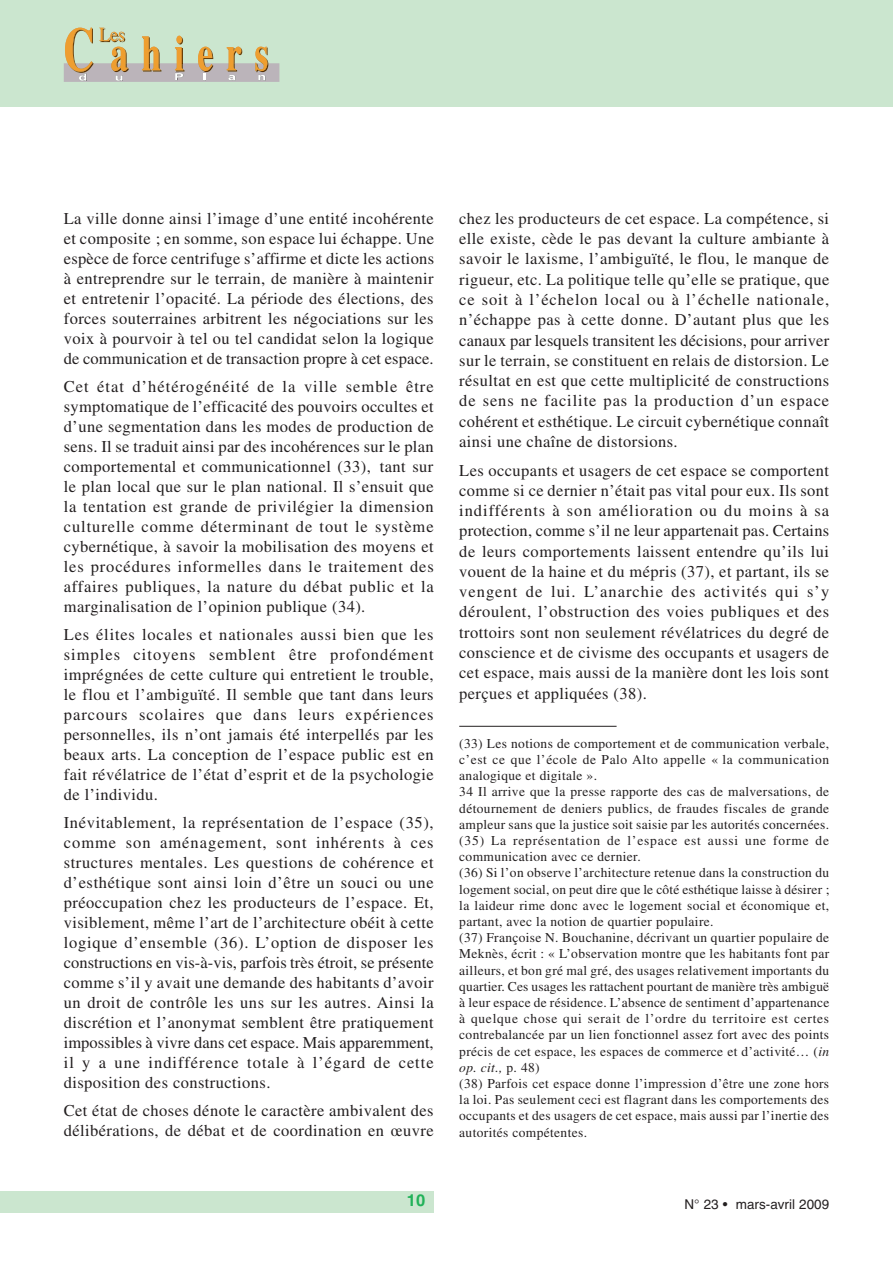
<style>
.page{position:relative;width:893px;height:1263px;background:#fff}
.page>*{position:absolute;margin:0;border:0;box-sizing:border-box;transform-origin:0 0}
.t1{font:16.5px/20px "Times";letter-spacing:.025em;color:#231f20;text-align:justify}
.t2{font:700 16.5px "Helvetica";color:#21b259}
.t3{font:13.5px/16.2px "Times";letter-spacing:.025em;color:#231f20}
.t4{font:13.5px "Helvetica";color:#231f20}
.s1{font-style:italic}
</style>
<div class="page">
<div style="left:0;top:1191px;width:434px;height:21px;background:#cbe6cf"></div>
<div style="left:0;top:0;width:893px;height:106px;background:#cbe6cf"></div>
<svg style="left:64px;top:28px;width:215px;height:54px"></svg>
<hr style="left:459px;top:726px;width:158px;height:1px;background:#231f20">
<p class="t1" style="left:64px;top:210px;width:372px">La ville donne ainsi l’image d’une entité incohérente et composite ; en somme, son espace lui échappe. Une espèce de force centrifuge s’affirme et dicte les actions à entreprendre sur le terrain, de manière à maintenir et entretenir l’opacité. La période des élections, des forces souterraines arbitrent les négociations sur les voix à pourvoir à tel ou tel candidat selon la logique de communication et de transaction propre à cet espace.</p>
<p class="t1" style="left:64px;top:378px;width:372px">Cet état d’hétérogénéité de la ville semble être symptomatique de l’efficacité des pouvoirs occultes et d’une segmentation dans les modes de production de sens. Il se traduit ainsi par des incohérences sur le plan comportemental et communicationnel (33), tant sur le plan local que sur le plan national. Il s’ensuit que la tentation est grande de privilégier la dimension culturelle comme déterminant de tout le système cybernétique, à savoir la mobilisation des moyens et les procédures informelles dans le traitement des affaires publiques, la nature du débat public et la marginalisation de l’opinion publique (34).</p>
<p class="t1" style="left:64px;top:626px;width:371px">Les élites locales et nationales aussi bien que les simples citoyens semblent être profondément imprégnées de cette culture qui entretient le trouble, le flou et l’ambiguïté. Il semble que tant dans leurs parcours scolaires que dans leurs expériences personnelles, ils n’ont jamais été interpellés par les beaux arts. La conception de l’espace public est en fait révélatrice de l’état d’esprit et de la psychologie de l’individu.</p>
<p class="t1" style="left:64px;top:814px;width:371px">Inévitablement, la représentation de l’espace (35), comme son aménagement, sont inhérents à ces structures mentales. Les questions de cohérence et d’esthétique sont ainsi loin d’être un souci ou une préoccupation chez les producteurs de l’espace. Et, visiblement, même l’art de l’architecture obéit à cette logique d’ensemble (36). L’option de disposer les constructions en vis-à-vis, parfois très étroit, se présente comme s’il y avait une demande des habitants d’avoir un droit de contrôle les uns sur les autres. Ainsi la discrétion et l’anonymat semblent être pratiquement impossibles à vivre dans cet espace. Mais apparemment, il y a une indifférence totale à l’égard de cette disposition des constructions.</p>
<p class="t1" style="left:64px;top:1102px;width:371px">Cet état de choses dénote le caractère ambivalent des délibérations, de débat et de coordination en œuvre</p>
<p class="t1" style="left:459px;top:210px;width:372px">chez les producteurs de cet espace. La compétence, si elle existe, cède le pas devant la culture ambiante à savoir le laxisme, l’ambiguïté, le flou, le manque de rigueur, etc. La politique telle qu’elle se pratique, que ce soit à l’échelon local ou à l’échelle nationale, n’échappe pas à cette donne. D’autant plus que les canaux par lesquels transitent les décisions, pour arriver sur le terrain, se constituent en relais de distorsion. Le résultat en est que cette multiplicité de constructions de sens ne facilite pas la production d’un espace cohérent et esthétique. Le circuit cybernétique connaît ainsi une chaîne de distorsions.</p>
<p class="t1" style="left:459px;top:462px;width:372px">Les occupants et usagers de cet espace se comportent comme si ce dernier n’était pas vital pour eux. Ils sont indifférents à son amélioration ou du moins à sa protection, comme s’il ne leur appartenait pas. Certains de leurs comportements laissent entendre qu’ils lui vouent de la haine et du mépris (37), et partant, ils se vengent de lui. L’anarchie des activités qui s’y déroulent, l’obstruction des voies publiques et des trottoirs sont non seulement révélatrices du degré de conscience et de civisme des occupants et usagers de cet espace, mais aussi de la manière dont les lois sont perçues et appliquées (38).</p>
<p class="t3" style="left:459px;top:736px;width:372px">(33) Les notions de comportement et de communication verbale, c’est ce que l’école de Palo Alto appelle « la communication analogique et digitale ».<br>34 Il arrive que la presse rapporte des cas de malversations, de détournement de deniers publics, de fraudes fiscales de grande ampleur sans que la justice soit saisie par les autorités concernées. (35) La représentation de l’espace est aussi une forme de communication avec ce dernier.<br>(36) Si l’on observe l’architecture retenue dans la construction du logement social, on peut dire que le côté esthétique laisse à désirer ; la laideur rime donc avec le logement social et économique et, partant, avec la notion de quartier populaire.<br>(37) Françoise N. Bouchanine, décrivant un quartier populaire de Meknès, écrit : « L’observation montre que les habitants font par ailleurs, et bon gré mal gré, des usages relativement importants du quartier. Ces usages les rattachent pourtant de manière très ambiguë à leur espace de résidence. L’absence de sentiment d’appartenance à quelque chose qui serait de l’ordre du territoire est certes contrebalancée par un lien fonctionnel assez fort avec des points précis de cet espace, les espaces de commerce et d’activité… (<span class="s1">in op. cit.,</span> p. 48)<br>(38) Parfois cet espace donne l’impression d’être une zone hors la loi. Pas seulement ceci est flagrant dans les comportements des occupants et des usagers de cet espace, mais aussi par l’inertie des autorités compétentes.</p>
<p class="t2" style="left:407px;top:1194px;width:20px">10</p>
<p class="t4" style="left:684px;top:1199px;width:146px">N° 23 • mars-avril 2009</p>
</div>
